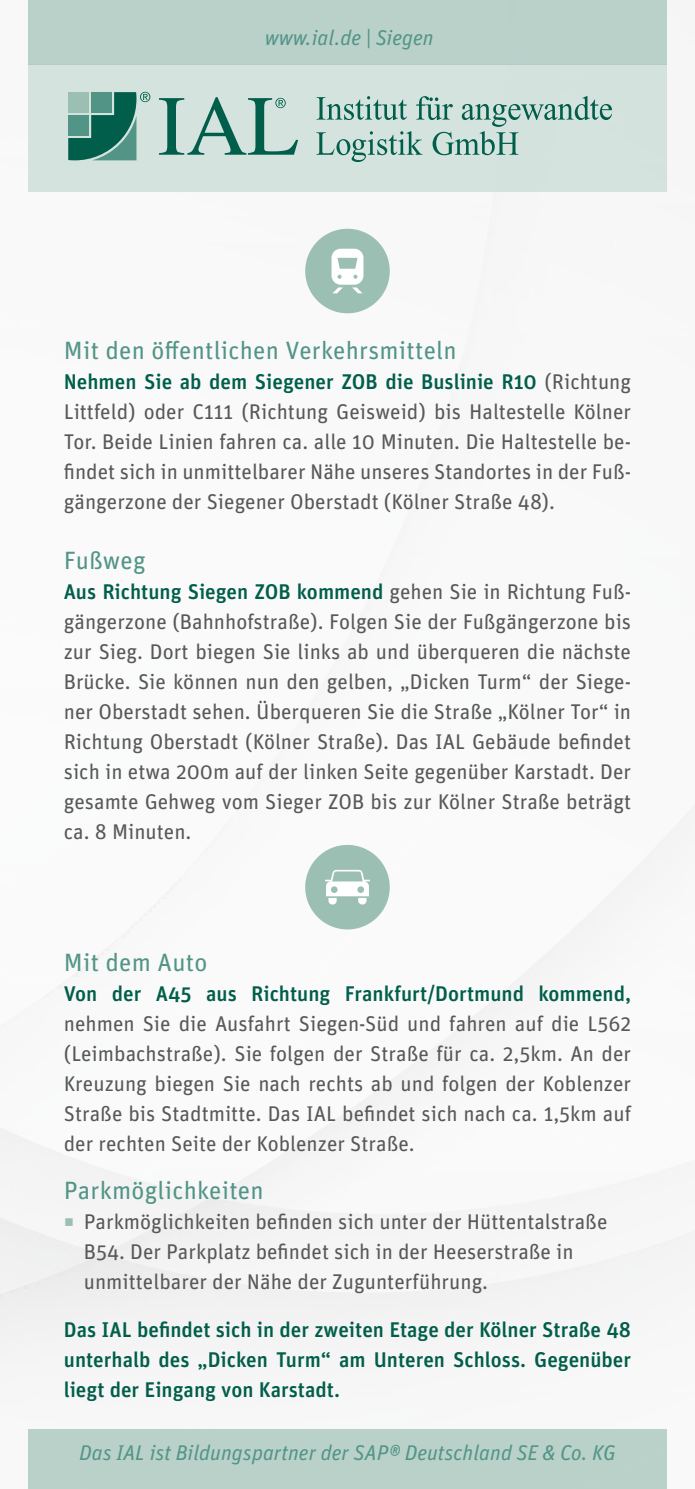
<style>
.page{position:relative;width:695px;height:1489px;background:#fff}
.page>*{position:absolute;margin:0;border:0;box-sizing:border-box;transform-origin:0 0}
.t1{font:25px "Unit OT";letter-spacing:.01em;color:#529586}
.t2{font:21.25px/30px "Unit OT";color:#58585a;text-align:justify}
.t3{font:500 21.25px/30px "Unit OT";color:#005e4a;text-align:justify}
.t4{font:italic 21.25px "Unit OT";color:#529586}
.s1{font-weight:500;color:#005e4a}
.s2{color:#9cbfb4}
</style>
<div class="page">
<img style="left:654px;top:866px;width:40px;height:312px">
<img style="left:140px;top:1196px;width:411px;height:16px">
<div style="left:37px;top:1253px;width:387px;height:175px;background:#f5f5f5"></div>
<img style="left:0;top:984px;width:271px;height:195px">
<img style="left:61px;top:192px;width:557px;height:842px">
<img style="left:0;top:1078px;width:140px;height:166px">
<div style="left:0;top:1121px;width:75px;height:235px;background:#f3f3f3"></div>
<div style="left:0;top:1280px;width:37px;height:86px;background:#f1f1f1"></div>
<div style="left:28px;top:64px;width:638px;height:128px;background:#d4e3de"></div>
<div style="left:28px;top:0;width:638px;height:64px;background:#bad1ca"></div>
<div style="left:28px;top:1428px;width:638px;height:60px;background:#bad1ca"></div>
<svg style="left:316px;top:96px;width:296px;height:66px"></svg>
<svg style="left:159px;top:97px;width:139px;height:58px"></svg>
<svg style="left:68px;top:92px;width:82px;height:68px"></svg>
<div style="left:91px;top:92px;width:21px;height:21px;background:#529586"></div>
<div style="left:68px;top:92px;width:21px;height:21px;background:#9cbfb4"></div>
<div style="left:68px;top:115px;width:21px;height:21px;background:#529586"></div>
<div style="left:305px;top:229px;width:84px;height:84px;background:#9cbfb4;border-radius:50%"></div>
<svg style="left:331px;top:249px;width:32px;height:44px"></svg>
<div style="left:305px;top:844px;width:84px;height:85px;background:#9cbfb4;border-radius:50%"></div>
<svg style="left:325px;top:869px;width:45px;height:35px"></svg>
<p class="t4" style="left:265px;top:25px;width:170px">www.ial.de | Siegen</p>
<p class="t1" style="left:64px;top:335px;width:394px">Mit den öffentlichen Verkehrsmitteln</p>
<p class="t2" style="left:64px;top:366px;width:568px"><span class="s1">Nehmen Sie ab dem Siegener ZOB die Buslinie R10</span> (Richtung Littfeld) oder C111 (Richtung Geisweid) bis Haltestelle Kölner Tor. Beide Linien fahren ca. alle 10 Minuten. Die Haltestelle be&shy;findet sich in unmittelbarer Nähe unseres Standortes in der Fuß&shy;gängerzone der Siegener Oberstadt (Kölner Straße 48).</p>
<p class="t1" style="left:64px;top:545px;width:83px">Fußweg</p>
<p class="t2" style="left:64px;top:576px;width:568px"><span class="s1">Aus Richtung Siegen ZOB kommend</span> gehen Sie in Richtung Fuß&shy;gängerzone (Bahnhofstraße). Folgen Sie der Fußgängerzone bis zur Sieg. Dort biegen Sie links ab und überqueren die nächste Brücke. Sie können nun den gelben, „Dicken Turm“ der Siege&shy;ner Oberstadt sehen. Überqueren Sie die Straße „Kölner Tor“ in Richtung Oberstadt (Kölner Straße). Das IAL Gebäude befindet sich in etwa 200m auf der linken Seite gegenüber Karstadt. Der gesamte Gehweg vom Sieger ZOB bis zur Kölner Straße beträgt ca. 8 Minuten.</p>
<p class="t1" style="left:64px;top:947px;width:145px">Mit dem Auto</p>
<p class="t3" style="left:64px;top:978px;width:568px">Von der A45 aus Richtung Frankfurt/Dortmund kommend,</p>
<p class="t2" style="left:64px;top:1009px;width:569px">nehmen Sie die Ausfahrt Siegen-Süd und fahren auf die L562 (Leimbachstraße). Sie folgen der Straße für ca. 2,5km. An der Kreuzung biegen Sie nach rechts ab und folgen der Koblenzer Straße bis Stadtmitte. Das IAL befindet sich nach ca. 1,5km auf der rechten Seite der Koblenzer Straße.</p>
<p class="t1" style="left:64px;top:1175px;width:201px">Parkmöglichkeiten</p>
<p class="t2" style="left:84px;top:1206px;width:525px;text-align:left;text-indent:-20px"><span class="s2">▪</span> Parkmöglichkeiten befinden sich unter der Hüttentalstraße<br>B54. Der Parkplatz befindet sich in der Heeserstraße in unmittelbarer der Nähe der Zugunterführung.</p>
<p class="t3" style="left:64px;top:1313px;width:568px">Das IAL befindet sich in der zweiten Etage der Kölner Straße 48 unterhalb des „Dicken Turm“ am Unteren Schloss. Gegenüber liegt der Eingang von Karstadt.</p>
<p class="t4" style="left:79px;top:1440px;width:538px">Das IAL ist Bildungspartner der SAP® Deutschland SE &amp; Co. KG</p>
</div>
